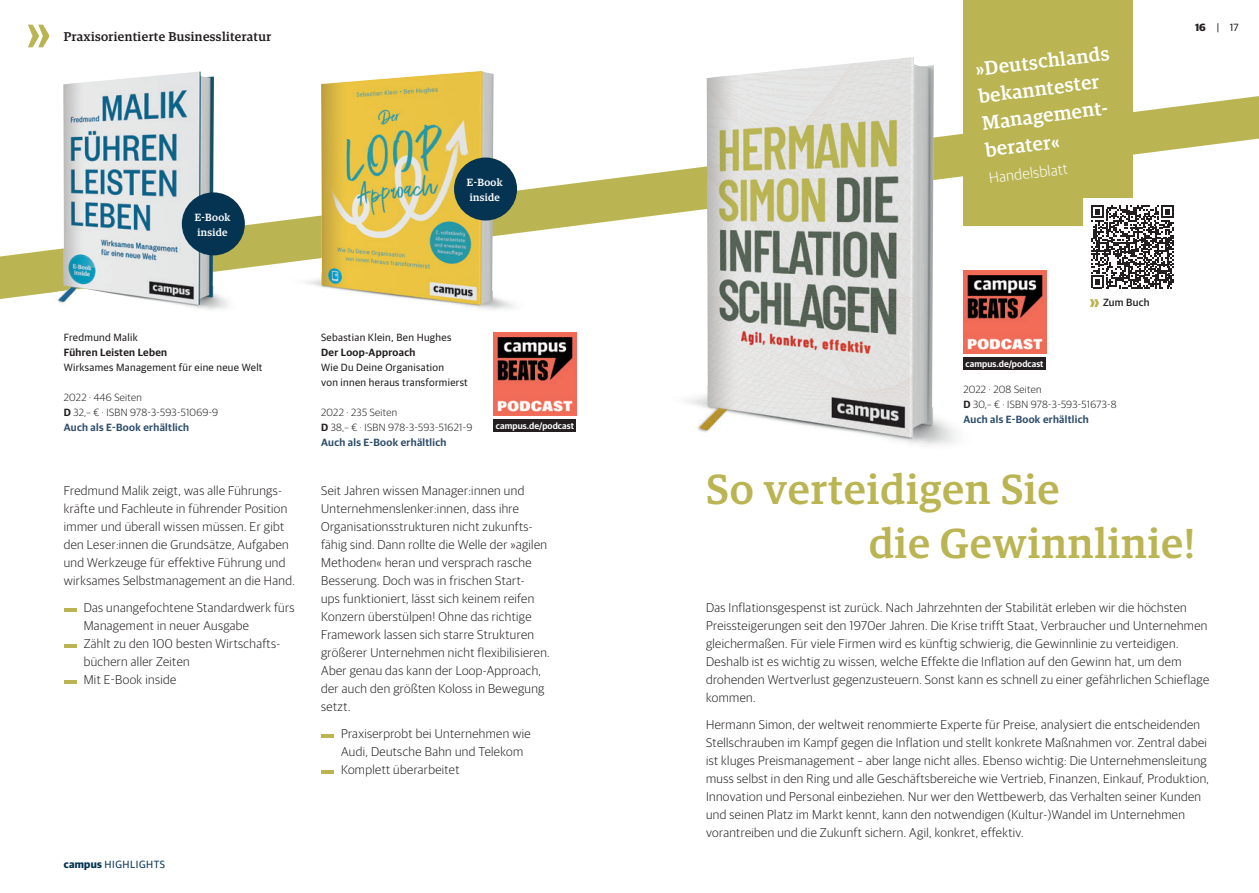
<style>
.page{position:relative;width:1259px;height:893px;background:#fff}
.page>*{position:absolute;margin:0;border:0;box-sizing:border-box;transform-origin:0 0}
.t1{font:500 42px/54px "Guardian Egyp";letter-spacing:.03em;color:#bab552}
.t2{font:500 19.5px/27px "Guardian Egyp";color:#fff}
.t3{font:300 15px "Guardian Sans";color:#fff}
.t4{font:300 12.75px/18px "Guardian Sans";letter-spacing:.03em;color:#231f20}
.t5{font:500 12.75px "Guardian Egyp";letter-spacing:.03em;color:#231f20}
.t6{font:300 10.5px/15px "Guardian Sans";letter-spacing:.03em;color:#231f20}
.t7{font:10.5px/15px "Guardian Sans";letter-spacing:.03em;color:#231f20}
.t8{font:600 10.5px "Guardian Sans";letter-spacing:.03em;color:#231f20}
.t9{font:500 10.5px/15px "Guardian Egyp";letter-spacing:.03em;color:#fff}
.t10{font:10.5px "Guardian Sans";letter-spacing:.05em;color:#053453}
.t11{font:500 10.5px "Guardian Sans";letter-spacing:.03em;color:#231f20}
.t12{font:600 9px "Guardian Sans";letter-spacing:.01em;color:#fff}
.s1{font-weight:600}
.s2{font-weight:600;color:#2e4e6b}
.s3{font-weight:700}
.s4{font-weight:700;font-size:19.5px;color:#bab552}
</style>
<div class="page">
<svg style="left:0;top:96px;width:1259px;height:203px"></svg>
<img style="left:283px;top:71px;width:248px;height:239px">
<img style="left:51px;top:71px;width:191px;height:239px">
<svg style="left:321px;top:735px;width:13px;height:3px"></svg>
<svg style="left:321px;top:771px;width:13px;height:3px"></svg>
<svg style="left:64px;top:609px;width:13px;height:3px"></svg>
<svg style="left:64px;top:645px;width:13px;height:3px"></svg>
<svg style="left:64px;top:681px;width:13px;height:3px"></svg>
<div style="left:182px;top:192px;width:63px;height:63px;background:#053453;border-radius:50%"></div>
<div style="left:454px;top:158px;width:63px;height:63px;background:#053453;border-radius:50%"></div>
<img style="left:493px;top:333px;width:83px;height:83px">
<div style="left:493px;top:419px;width:83px;height:13px;background:#231f20"></div>
<svg style="left:28px;top:25px;width:21px;height:22px"></svg>
<svg style="left:976px;top:266px;width:74px;height:104px"></svg>
<img style="left:976px;top:270px;width:70px;height:83px">
<div style="left:963px;top:357px;width:83px;height:12px;background:#231f20"></div>
<img style="left:658px;top:57px;width:318px;height:389px">
<div style="left:963px;top:0;width:169px;height:225px;background:#bab552"></div>
<div style="left:1083px;top:198px;width:98px;height:98px;background:#fff"></div>
<svg style="left:1091px;top:205px;width:83px;height:83px"></svg>
<p class="t5" style="left:64px;top:27px;width:209px">Praxisorientierte Businessliteratur</p>
<p class="t9" style="left:195px;top:209px;width:37px">E-Book inside</p>
<p class="t9" style="left:467px;top:174px;width:37px">E-Book inside</p>
<p class="t7" style="left:64px;top:329px;width:75px">Fredmund Malik</p>
<p class="t8" style="left:64px;top:345px;width:105px">Führen Leisten Leben</p>
<p class="t7" style="left:64px;top:359px;width:200px">Wirksames Management für eine neue Welt</p>
<p class="t6" style="left:64px;top:390px;width:156px">2022 · 446 Seiten<br><span class="s1">D</span> 32,– € · ISBN 978-3-593-51069-9<br><span class="s2">Auch als E-Book erhältlich</span></p>
<p class="t4" style="left:64px;top:481px;width:232px">Fredmund Malik zeigt, was alle Führungs&shy;kräfte und Fachleute in führender Position immer und überall wissen müssen. Er gibt den Leser:innen die Grundsätze, Aufgaben und Werkzeuge für effektive Führung und wirksames Selbstmanagement an die Hand.</p>
<p class="t4" style="left:84px;top:598px;width:212px">Das unangefochtene Standardwerk fürs<br>Management in neuer Ausgabe<br>Zählt zu den 100 besten Wirtschafts&shy;büchern aller Zeiten<br>Mit E-Book inside</p>
<p class="t7" style="left:321px;top:329px;width:132px">Sebastian Klein, Ben Hughes</p>
<p class="t8" style="left:321px;top:345px;width:96px">Der Loop-Approach</p>
<p class="t7" style="left:321px;top:359px;width:148px">Wie Du Deine Organisation<br>von innen heraus transformierst</p>
<p class="t6" style="left:321px;top:404px;width:153px">2022 · 235 Seiten<br><span class="s1">D</span> 38,– € · ISBN 978-3-593-51621-9<br><span class="s2">Auch als E-Book erhältlich</span></p>
<p class="t12" style="left:496px;top:419px;width:80px">campus.de/podcast</p>
<p class="t4" style="left:321px;top:481px;width:230px">Seit Jahren wissen Manager:innen und Unternehmenslenker:innen, dass ihre Organisationsstrukturen nicht zukunfts&shy;fähig sind. Dann rollte die Welle der »agilen Methoden« heran und versprach rasche Besserung. Doch was in frischen Start-<br>ups funktioniert, lässt sich keinem reifen Konzern überstülpen! Ohne das richtige Framework lassen sich starre Strukturen größerer Unternehmen nicht flexibilisieren.<br>Aber genau das kann der Loop-Approach, der auch den größten Koloss in Bewegung setzt.</p>
<p class="t4" style="left:341px;top:724px;width:191px">Praxiserprobt bei Unternehmen wie<br>Audi, Deutsche Bahn und Telekom<br>Komplett überarbeitet</p>
<p class="t10" style="left:64px;top:857px;width:103px"><span class="s3">campus</span> HIGHLIGHTS</p>
<h2 class="t2" style="left:974px;top:55px;width:136px;rotate:-7deg">»Deutschlands bekanntester<br>Management&shy;berater«</h2>
<p class="t3" style="left:987px;top:168px;width:81px;rotate:-7deg">Handelsblatt</p>
<p class="t12" style="left:965px;top:357px;width:80px">campus.de/podcast</p>
<p class="t11" style="left:1089px;top:295px;width:62px"><span class="s4">»</span> Zum Buch</p>
<p class="t6" style="left:963px;top:381px;width:155px">2022 · 208 Seiten<br><span class="s1">D</span> 30,– € · ISBN 978-3-593-51673-8<br><span class="s2">Auch als E-Book erhältlich</span></p>
<p class="t7" style="left:1195px;top:19px;width:45px"><span class="s3">16</span> | 17</p>
<h1 class="t1" style="left:869px;top:459px;width:328px;text-indent:-163px">So verteidigen Sie<br>die Gewinnlinie!</h1>
<p class="t4" style="left:706px;top:598px;width:504px">Das Inflationsgespenst ist zurück. Nach Jahrzehnten der Stabilität erleben wir die höchsten Preissteigerungen seit den 1970er Jahren. Die Krise trifft Staat, Verbraucher und Unternehmen gleichermaßen. Für viele Firmen wird es künftig schwierig, die Gewinnlinie zu verteidigen.<br>Deshalb ist es wichtig zu wissen, welche Effekte die Inflation auf den Gewinn hat, um dem drohenden Wertverlust gegenzusteuern. Sonst kann es schnell zu einer gefährlichen Schieflage kommen.</p>
<p class="t4" style="left:706px;top:715px;width:504px">Hermann Simon, der weltweit renommierte Experte für Preise, analysiert die entscheidenden Stellschrauben im Kampf gegen die Inflation und stellt konkrete Maßnahmen vor. Zentral dabei ist kluges Preismanagement – aber lange nicht alles. Ebenso wichtig: Die Unternehmensleitung muss selbst in den Ring und alle Geschäftsbereiche wie Vertrieb, Finanzen, Einkauf, Produktion, Innovation und Personal einbeziehen. Nur wer den Wettbewerb, das Verhalten seiner Kunden und seinen Platz im Markt kennt, kann den notwendigen (Kultur-)Wandel im Unternehmen vorantreiben und die Zukunft sichern. Agil, konkret, effektiv.</p>
</div>
